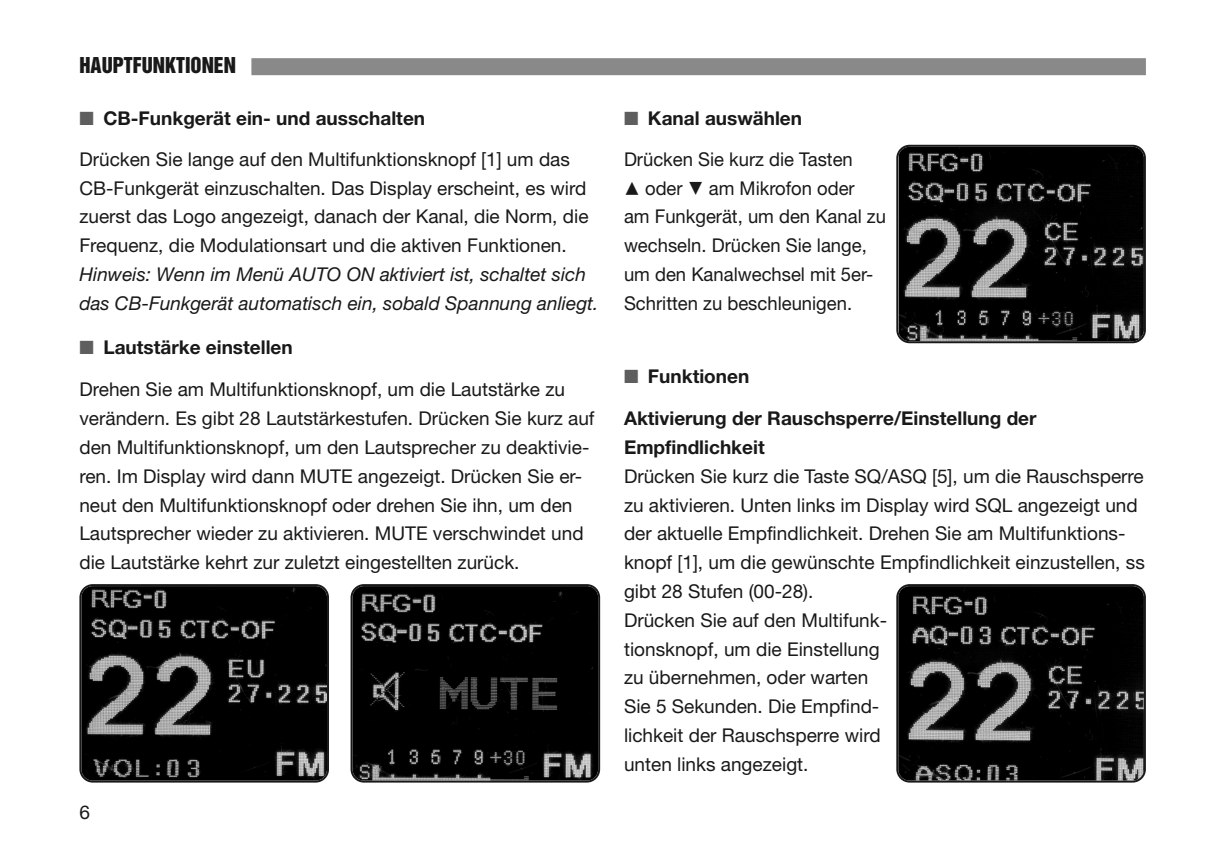
<style>
.page{position:relative;width:1214px;height:862px;background:#fff}
.page>*{position:absolute;margin:0;border:0;box-sizing:border-box;transform-origin:0 0}
.t1{font:20px "Helvetica Inserat";color:#191919}
.t2{font:19px/28.8px "Helvetica Neue";color:#191919}
.t3{font:italic 19px/28.8px "Helvetica Neue";color:#191919}
.t4{font:700 19px/28.8px "Helvetica Neue";color:#191919}
.s1{color:#5e5e5e}
.s2{font-weight:700}
.s3{font-family:"Apple SD Gothic Neo";font-weight:200}
</style>
<div class="page">
<div style="left:251px;top:58px;width:894px;height:17px;background:#898989"></div>
<svg style="left:896px;top:145px;width:249px;height:198px;background:#212121"></svg>
<svg style="left:896px;top:584px;width:249px;height:198px;background:#1f1f1f"></svg>
<svg style="left:79px;top:584px;width:250px;height:198px;background:#1f1f1f"></svg>
<svg style="left:350px;top:584px;width:250px;height:198px;background:#131313"></svg>
<p class="t1" style="left:79px;top:57px;width:158px">HAUPTFUNKTIONEN</p>
<p class="t2" style="left:79px;top:100px;width:492px;line-height:40.8px"><span class="s1">■</span> <span class="s2">CB-Funkgerät ein- und ausschalten<br></span>Drücken Sie lange auf den Multifunktionsknopf [1] um das</p>
<p class="t2" style="left:79px;top:175px;width:510px;text-align:justify">CB-Funkgerät einzuschalten. Das Display erscheint, es wird zuerst das Logo angezeigt, danach der Kanal, die Norm, die Frequenz, die Modulationsart und die aktiven Funktionen.</p>
<p class="t3" style="left:79px;top:262px;width:520px">Hinweis: Wenn im Menü AUTO ON aktiviert ist, schaltet sich das CB-Funkgerät automatisch ein, sobald Spannung anliegt.</p>
<p class="t4" style="left:79px;top:334px;width:215px"><span class="s1">■</span> Lautstärke einstellen</p>
<p class="t2" style="left:79px;top:377px;width:516px">Drehen Sie am Multifunktionsknopf, um die Lautstärke zu verändern. Es gibt 28 Lautstärkestufen. Drücken Sie kurz auf den Multifunktionsknopf, um den Lautsprecher zu deaktivie&shy;ren. Im Display wird dann MUTE angezeigt. Drücken Sie er&shy;neut den Multifunktionsknopf oder drehen Sie ihn, um den Lautsprecher wieder zu aktivieren. MUTE verschwindet und die Lautstärke kehrt zur zuletzt eingestellten zurück.</p>
<p class="t2" style="left:79px;top:799px;width:12px">6</p>
<p class="t2" style="left:624px;top:100px;width:230px;line-height:40.8px"><span class="s1">■</span> <span class="s2">Kanal auswählen<br></span>Drücken Sie kurz die Tasten</p>
<p class="t2" style="left:624px;top:175px;width:263px"><span class="s3">▲</span> oder <span class="s3">▼</span> am Mikrofon oder<br>am Funkgerät, um den Kanal zu wechseln. Drücken Sie lange, um den Kanalwechsel mit 5er-<br>Schritten zu beschleunigen.</p>
<p class="t4" style="left:624px;top:363px;width:127px"><span class="s1">■</span> Funktionen</p>
<p class="t4" style="left:624px;top:406px;width:414px">Aktivierung der Rauschsperre/Einstellung der<br>Empfindlichkeit</p>
<p class="t2" style="left:624px;top:463px;width:522px">Drücken Sie kurz die Taste SQ/ASQ [5], um die Rauschsperre zu aktivieren. Unten links im Display wird SQL angezeigt und der aktuelle Empfindlichkeit. Drehen Sie am Multifunktions&shy;knopf [1], um die gewünschte Empfindlichkeit einzustellen, ss gibt 28 Stufen (00-28).<br>Drücken Sie auf den Multifunk-<br>tionsknopf, um die Einstellung<br>zu übernehmen, oder warten<br>Sie 5 Sekunden. Die Empfind-<br>lichkeit der Rauschsperre wird<br>unten links angezeigt.</p>
</div>
